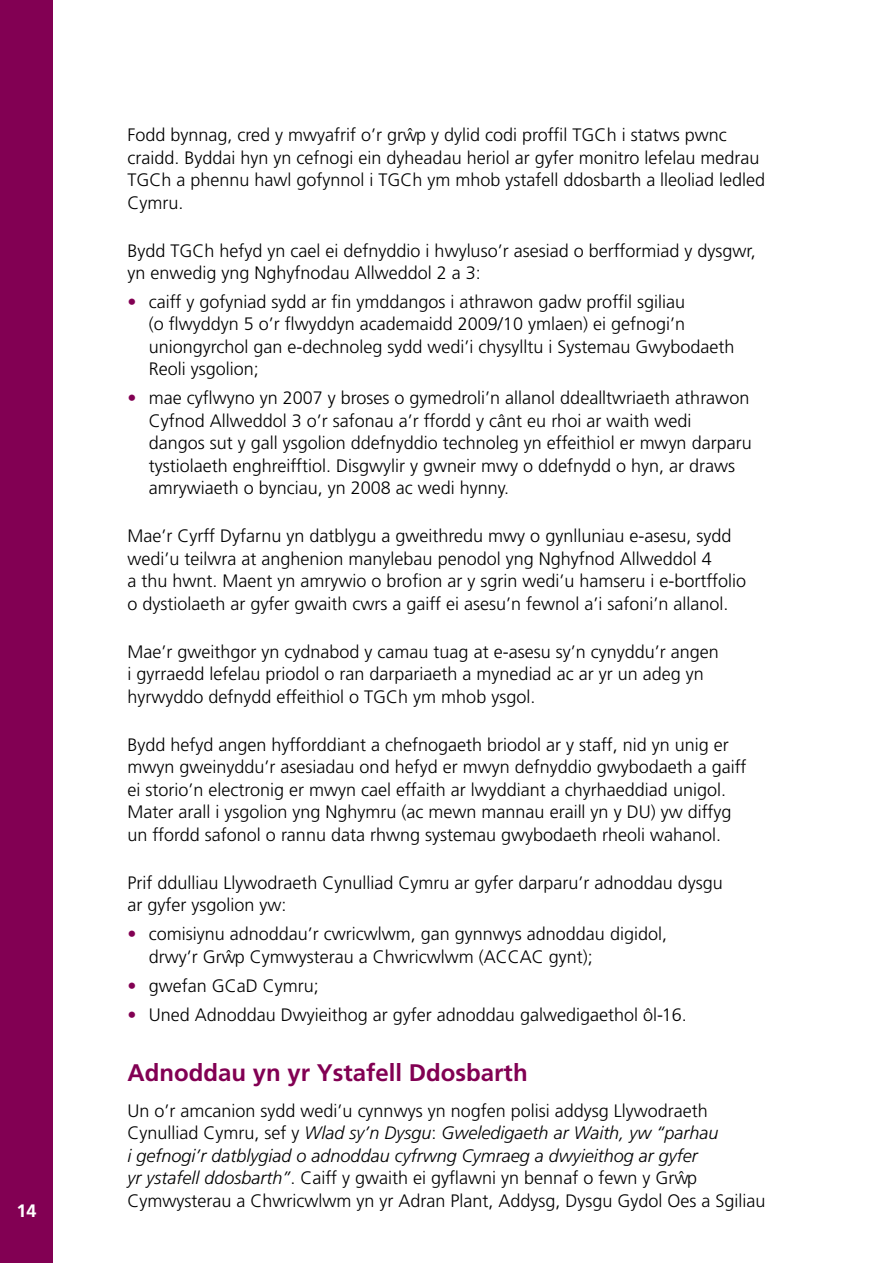
<style>
.page{position:relative;width:893px;height:1263px;background:#fff}
.page>*{position:absolute;margin:0;border:0;box-sizing:border-box;transform-origin:0 0}
.t1{font:700 24px "Frutiger LT Std";color:#820053}
.t2{font:300 18px/22.5px "Frutiger LT Std";color:#000}
.t3{font:italic 300 18px/22.5px "Frutiger";color:#000}
.t4{font:300 18px/29px "Frutiger LT Std";color:#820053}
.t5{font:700 18px "Frutiger LT Std";color:#fff}
.s1{font-family:"Frutiger LT Std";font-style:normal}
.s2{font-family:"Frutiger";font-style:italic}
</style>
<div class="page">
<div style="left:0;top:0;width:53px;height:1263px;background:#820053"></div>
<p class="t5" style="left:17px;top:1200px;width:11px">14</p>
<p class="t2" style="left:128px;top:124px;width:639px">Fodd bynnag, cred y mwyafrif o’r grwˆ p y dylid codi proffil TGCh i statws pwnc craidd. Byddai hyn yn cefnogi ein dyheadau heriol ar gyfer monitro lefelau medrau TGCh a phennu hawl gofynnol i TGCh ym mhob ystafell ddosbarth a lleoliad ledled Cymru.</p>
<p class="t2" style="left:128px;top:239px;width:630px">Bydd TGCh hefyd yn cael ei defnyddio i hwyluso’r asesiad o berfformiad y dysgwr, yn enwedig yng Nghyfnodau Allweddol 2 a 3:</p>
<p class="t2" style="left:149px;top:291px;width:587px">caiff y gofyniad sydd ar fin ymddangos i athrawon gadw proffil sgiliau<br>(o flwyddyn 5 o’r flwyddyn academaidd 2009/10 ymlaen) ei gefnogi’n uniongyrchol gan e-dechnoleg sydd wedi’i chysylltu i Systemau Gwybodaeth Reoli ysgolion;</p>
<p class="t2" style="left:149px;top:387px;width:604px">mae cyflwyno yn 2007 y broses o gymedroli’n allanol ddealltwriaeth athrawon Cyfnod Allweddol 3 o’r safonau a’r ffordd y cânt eu rhoi ar waith wedi dangos sut y gall ysgolion ddefnyddio technoleg yn effeithiol er mwyn darparu tystiolaeth enghreifftiol. Disgwylir y gwneir mwy o ddefnydd o hyn, ar draws amrywiaeth o bynciau, yn 2008 ac wedi hynny.</p>
<p class="t2" style="left:128px;top:525px;width:620px">Mae’r Cyrff Dyfarnu yn datblygu a gweithredu mwy o gynlluniau e-asesu, sydd wedi’u teilwra at anghenion manylebau penodol yng Nghyfnod Allweddol 4<br>a thu hwnt. Maent yn amrywio o brofion ar y sgrin wedi’u hamseru i e-bortffolio o dystiolaeth ar gyfer gwaith cwrs a gaiff ei asesu’n fewnol a’i safoni’n allanol.</p>
<p class="t2" style="left:128px;top:641px;width:593px">Mae’r gweithgor yn cydnabod y camau tuag at e-asesu sy’n cynyddu’r angen i gyrraedd lefelau priodol o ran darpariaeth a mynediad ac ar yr un adeg yn hyrwyddo defnydd effeithiol o TGCh ym mhob ysgol.</p>
<p class="t2" style="left:128px;top:734px;width:620px">Bydd hefyd angen hyfforddiant a chefnogaeth briodol ar y staff, nid yn unig er mwyn gweinyddu’r asesiadau ond hefyd er mwyn defnyddio gwybodaeth a gaiff ei storio’n electronig er mwyn cael effaith ar lwyddiant a chyrhaeddiad unigol.<br>Mater arall i ysgolion yng Nghymru (ac mewn mannau eraill yn y DU) yw diffyg un ffordd safonol o rannu data rhwng systemau gwybodaeth rheoli wahanol.</p>
<p class="t2" style="left:128px;top:872px;width:597px">Prif ddulliau Llywodraeth Cynulliad Cymru ar gyfer darparu’r adnoddau dysgu ar gyfer ysgolion yw:</p>
<p class="t2" style="left:149px;top:923px;width:520px">comisiynu adnoddau’r cwricwlwm, gan gynnwys adnoddau digidol, drwy’r Grwˆ p Cymwysterau a Chwricwlwm (ACCAC gynt);</p>
<p class="t2" style="left:149px;top:971px;width:540px;line-height:29px">gwefan GCaD Cymru;<br>Uned Adnoddau Dwyieithog ar gyfer adnoddau galwedigaethol ôl-16.</p>
<h1 class="t1" style="left:128px;top:1059px;width:402px">Adnoddau yn yr Ystafell Ddosbarth</h1>
<p class="t2" style="left:128px;top:1099px;width:582px">Un o’r amcanion sydd wedi’u cynnwys yn nogfen polisi addysg Llywodraeth</p>
<p class="t3" style="left:128px;top:1122px;width:592px"><span class="s1">Cynulliad Cymru, sef y</span> Wlad sy’n Dysgu<span class="s1">:</span> Gweledigaeth ar Waith, yw “parhau i gefnogi’r datblygiad o adnoddau cyfrwng Cymraeg a dwyieithog ar gyfer</p>
<p class="t2" style="left:128px;top:1167px;width:639px"><span class="s2">yr ystafell ddosbarth”</span>. Caiff y gwaith ei gyflawni yn bennaf o fewn y Grwˆ p<br>Cymwysterau a Chwricwlwm yn yr Adran Plant, Addysg, Dysgu Gydol Oes a Sgiliau</p>
<p class="t4" style="left:128px;top:288px;width:10px">•</p>
<p class="t4" style="left:128px;top:384px;width:10px">•</p>
<p class="t4" style="left:128px;top:920px;width:10px">•</p>
<p class="t4" style="left:128px;top:971px;width:10px">• •</p>
</div>
